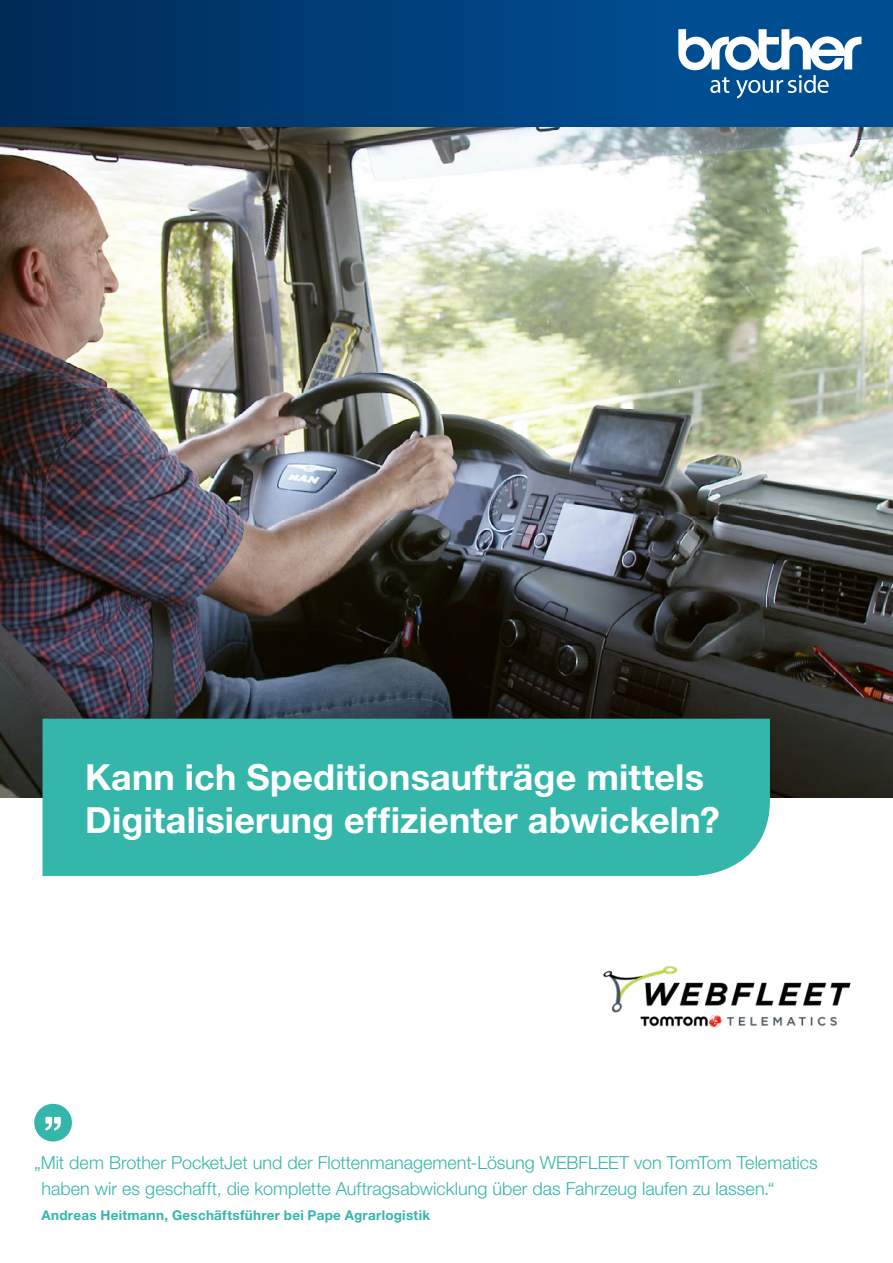
<style>
.page{position:relative;width:893px;height:1263px;background:#fff}
.page>*{position:absolute;margin:0;border:0;box-sizing:border-box;transform-origin:0 0}
.t1{font:700 36px/43.2px "Helvetica Neue";letter-spacing:.005em;color:#fff}
.HL{font:300 18px "Helvetica Neue";color:#35b6aa}
.HL-2{font:700 13.5px "Helvetica Neue";letter-spacing:.02em;color:#35b6aa}
</style>
<div class="page">
<div style="left:0;top:0;width:674px;height:128px;background:linear-gradient(to right,#002a56,#004d92)"></div>
<div style="left:672px;top:0;width:221px;height:128px;background:#004e92"></div>
<img style="left:0;top:128px;width:893px;height:669px">
<svg style="left:678px;top:29px;width:183px;height:69px"></svg>
<div style="left:43px;top:719px;width:727px;height:157px;background:#35b6aa"></div>
<div style="left:34px;top:1104px;width:38px;height:37px;background:#35b6aa;border-radius:50%"></div>
<svg style="left:45px;top:1117px;width:16px;height:13px"></svg>
<img style="left:603px;top:966px;width:248px;height:62px">
<p class="t1" style="left:85px;top:754px;width:636px">Kann ich Speditionsaufträge mittels<br>Digitalisierung effizienter abwickeln?</p>
<p class="HL" style="left:34px;top:1152px;width:785px">„Mit dem Brother PocketJet und der Flottenmanagement-Lösung WEBFLEET von TomTom Telematics</p>
<p class="HL" style="left:42px;top:1177px;width:735px">haben wir es geschafft, die komplette Auftragsabwicklung über das Fahrzeug laufen zu lassen.“</p>
<p class="HL-2" style="left:42px;top:1207px;width:390px">Andreas Heitmann, Geschäftsführer bei Pape Agrarlogistik</p>
</div>
